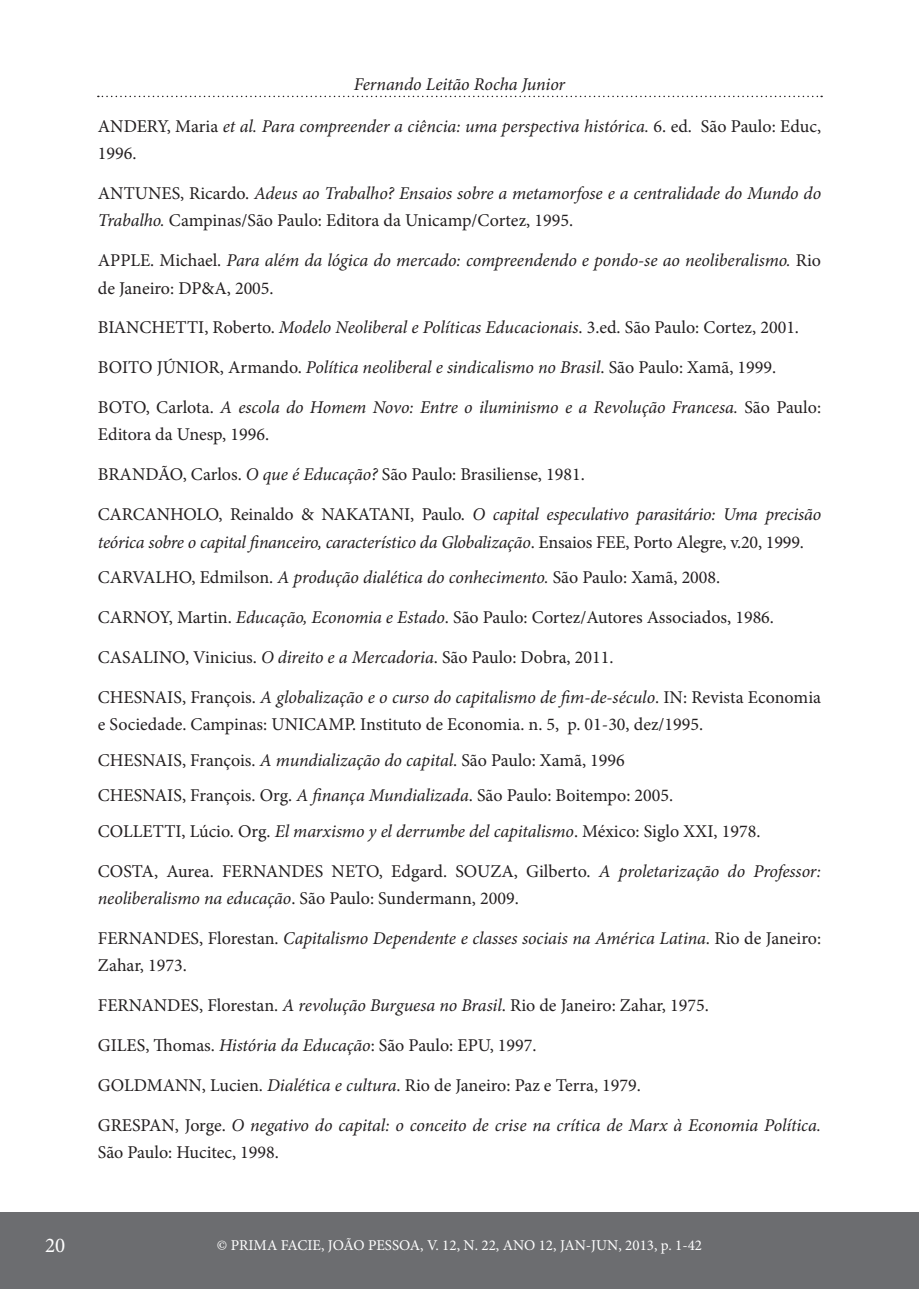
<style>
.page{position:relative;width:919px;height:1289px;background:#fff}
.page>*{position:absolute;margin:0;border:0;box-sizing:border-box;transform-origin:0 0}
.t1{font:21px "Minion Pro";color:#fff}
.prima_corpo{font:18px/27.2px "Minion Pro";color:#231f20}
.prima_corpo-2{font:italic 18px/27.2px "Minion Pro";letter-spacing:-.01em;color:#231f20}
.t2{font:15px "Minion Pro";color:#fff}
.s1{font-style:normal}
.s2{font-style:italic}
</style>
<div class="page">
<div style="left:906px;top:1212px;width:12px;height:76px;background:#6c6d70"></div>
<div style="left:0;top:1212px;width:906px;height:76px;background:#6c6d70"></div>
<svg style="left:98px;top:96px;width:724px;height:1px"></svg>
<p class="prima_corpo-2" style="left:354px;top:70px;width:213px">Fernando Leitão Rocha Junior</p>
<p class="prima_corpo-2" style="left:98px;top:113px;width:724px"><span class="s1">ANDERY, Maria</span> et al. Para compreender a ciência: uma perspectiva histórica. <span class="s1">6. ed. São Paulo: Educ,<br>1996.</span></p>
<p class="prima_corpo-2" style="left:98px;top:180px;width:724px"><span class="s1">ANTUNES, Ricardo.</span> Adeus ao Trabalho? Ensaios sobre a metamorfose e a centralidade do Mundo do<br>Trabalho. <span class="s1">Campinas/São Paulo: Editora da Unicamp/Cortez, 1995.</span></p>
<p class="prima_corpo-2" style="left:98px;top:247px;width:724px"><span class="s1">APPLE. Michael.</span> Para além da lógica do mercado: compreendendo e pondo-se ao neoliberalismo. <span class="s1">Rio de Janeiro: DP&amp;A, 2005.</span></p>
<p class="prima_corpo" style="left:98px;top:314px;width:702px">BIANCHETTI, Roberto. <span class="s2">Modelo Neoliberal e Políticas Educacionais</span>. 3.ed. São Paulo: Cortez, 2001.</p>
<p class="prima_corpo" style="left:98px;top:354px;width:680px">BOITO JÚNIOR, Armando. <span class="s2">Política neoliberal e sindicalismo no Brasil</span>. São Paulo: Xamã, 1999.</p>
<p class="prima_corpo-2" style="left:98px;top:394px;width:724px"><span class="s1">BOTO, Carlota.</span> A escola do Homem Novo: Entre o iluminismo e a Revolução Francesa. <span class="s1">São Paulo:<br>Editora da Unesp, 1996.</span></p>
<p class="prima_corpo" style="left:98px;top:461px;width:488px">BRANDÃO, Carlos. <span class="s2">O que é Educação?</span> São Paulo: Brasiliense, 1981.</p>
<p class="prima_corpo-2" style="left:98px;top:501px;width:724px"><span class="s1">CARCANHOLO, Reinaldo &amp; NAKATANI, Paulo.</span> O capital especulativo parasitário: Uma precisão teórica sobre o capital financeiro, característico da Globalização<span class="s1">. Ensaios FEE, Porto Alegre, v.20, 1999.</span></p>
<p class="prima_corpo" style="left:98px;top:564px;width:624px">CARVALHO, Edmilson. <span class="s2">A produção dialética do conhecimento.</span> São Paulo: Xamã, 2008.</p>
<p class="prima_corpo" style="left:98px;top:604px;width:677px">CARNOY, Martin. <span class="s2">Educação, Economia e Estado</span>. São Paulo: Cortez/Autores Associados, 1986.</p>
<p class="prima_corpo" style="left:98px;top:643px;width:517px">CASALINO, Vinicius. <span class="s2">O direito e a Mercadoria</span>. São Paulo: Dobra, 2011.</p>
<p class="prima_corpo" style="left:98px;top:683px;width:724px">CHESNAIS, François. <span class="s2">A globalização e o curso do capitalismo de fim-de-século</span>. IN: Revista Economia e Sociedade. Campinas: UNICAMP. Instituto de Economia. n. 5, p. 01-30, dez/1995.</p>
<p class="prima_corpo" style="left:98px;top:746px;width:528px">CHESNAIS, François. <span class="s2">A mundialização do capital</span>. São Paulo: Xamã, 1996</p>
<p class="prima_corpo" style="left:98px;top:782px;width:577px">CHESNAIS, François. Org. <span class="s2">A finança Mundializada</span>. São Paulo: Boitempo: 2005.</p>
<p class="prima_corpo" style="left:98px;top:817px;width:664px">COLLETTI, Lúcio. Org. <span class="s2">El marxismo y el derrumbe del capitalismo</span>. México: Siglo XXI, 1978.</p>
<p class="prima_corpo" style="left:98px;top:857px;width:724px">COSTA, Aurea. FERNANDES NETO, Edgard. SOUZA, Gilberto. <span class="s2">A proletarização do Professor: neoliberalismo na educação</span>. São Paulo: Sundermann, 2009.</p>
<p class="prima_corpo-2" style="left:98px;top:924px;width:724px"><span class="s1">FERNANDES, Florestan.</span> Capitalismo Dependente e classes sociais na América Latina<span class="s1">. Rio de Janeiro:<br>Zahar, 1973.</span></p>
<p class="prima_corpo" style="left:98px;top:991px;width:612px">FERNANDES, Florestan. <span class="s2">A revolução Burguesa no Brasil</span>. Rio de Janeiro: Zahar, 1975.</p>
<p class="prima_corpo" style="left:98px;top:1031px;width:440px">GILES, Thomas. <span class="s2">História da Educação</span>: São Paulo: EPU, 1997.</p>
<p class="prima_corpo" style="left:98px;top:1071px;width:544px">GOLDMANN, Lucien. <span class="s2">Dialética e cultura</span>. Rio de Janeiro: Paz e Terra, 1979.</p>
<p class="prima_corpo-2" style="left:98px;top:1111px;width:724px"><span class="s1">GRESPAN, Jorge.</span> O negativo do capital: o conceito de crise na crítica de Marx à Economia Política.<br><span class="s1">São Paulo: Hucitec, 1998.</span></p>
<p class="t1" style="left:45px;top:1231px;width:22px">20</p>
<p class="t2" style="left:217px;top:1234px;width:486px">© PRIMA FACIE, JOÃO PESSOA, V. 12, N. 22, ANO 12, JAN-JUN, 2013, p. 1-42</p>
</div>
